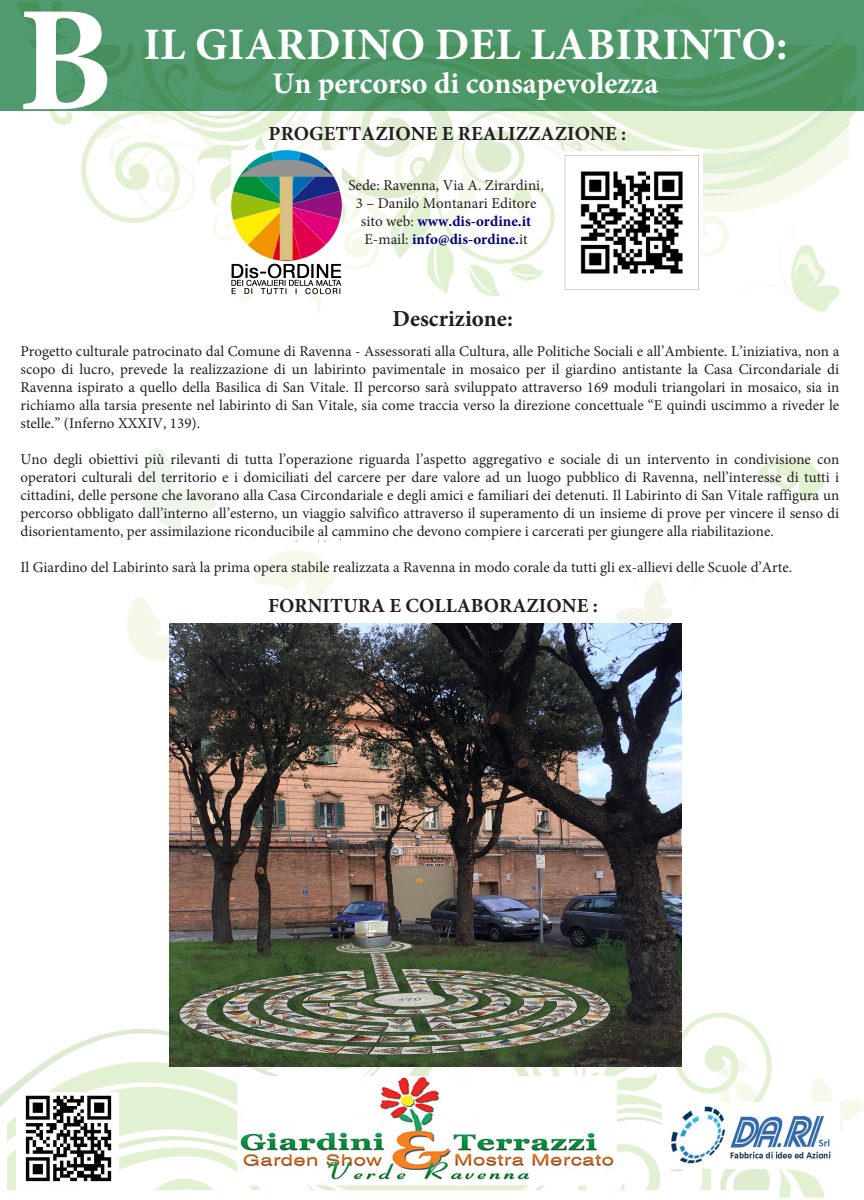
<style>
.page{position:relative;width:864px;height:1200px;background:#fff}
.page>*{position:absolute;margin:0;border:0;box-sizing:border-box;transform-origin:0 0}
.t1{font:700 150px "Minion Pro";color:#fff}
.t2{font:700 45px "Minion Pro";color:#fff}
.t3{font:700 30px "Minion Pro";color:#fff}
.t4{font:700 23px "Minion Pro";color:#221e1f}
.t5{font:700 20px "Minion Pro";color:#231f20}
.t6{font:15px/18px "Minion Pro";color:#231f20;text-align:justify}
.t7{font:15px/18px "Minion Pro";letter-spacing:.005em;color:#221e1f;text-align:center}
.s1{font-weight:700;color:#000080}
</style>
<div class="page">
<img style="left:7px;top:995px;width:765px;height:195px">
<img style="left:779px;top:1169px;width:44px;height:27px">
<img style="left:0;top:1013px;width:432px;height:93px">
<img style="left:644px;top:581px;width:28px;height:42px">
<img style="left:616px;top:608px;width:38px;height:15px">
<img style="left:742px;top:270px;width:49px;height:25px">
<img style="left:758px;top:457px;width:65px;height:45px">
<img style="left:766px;top:460px;width:37px;height:24px">
<img style="left:791px;top:270px;width:48px;height:41px">
<img style="left:794px;top:270px;width:24px;height:24px">
<img style="left:224px;top:240px;width:600px;height:30px">
<img style="left:50px;top:111px;width:805px;height:129px">
<img style="left:410px;top:111px;width:431px;height:75px">
<img style="left:702px;top:216px;width:25px;height:40px">
<img style="left:391px;top:142px;width:163px;height:153px">
<div style="left:663px;top:576px;width:5px;height:11px;background:#fdfdfd"></div>
<img style="left:16px;top:1091px;width:103px;height:97px">
<svg style="left:0;top:0;width:863px;height:111px;fill:#519a6f"></svg>
<img style="left:662px;top:1102px;width:169px;height:66px">
<img style="left:232px;top:151px;width:109px;height:144px">
<img style="left:237px;top:1075px;width:379px;height:109px">
<img style="left:559px;top:151px;width:143px;height:139px">
<img style="left:169px;top:623px;width:512px;height:442px">
<h1 class="t1" style="left:18px;top:-45px;width:97px">B</h1>
<h2 class="t2" style="left:143px;top:13px;width:645px">IL GIARDINO DEL LABIRINTO:</h2>
<h3 class="t3" style="left:272px;top:63px;width:387px">Un percorso di consapevolezza</h3>
<h3 class="t5" style="left:268px;top:119px;width:359px">PROGETTAZIONE E REALIZZAZIONE :</h3>
<p class="t7" style="left:348px;top:176px;width:197px">Sede: Ravenna, Via A. Zirardini,<br>3 – Danilo Montanari Editore sito web: <span class="s1">www.dis-ordine.it<br></span>E-mail: <span class="s1">info@dis-ordine.</span>it</p>
<h3 class="t4" style="left:392px;top:302px;width:122px">Descrizione:</h3>
<p class="t6" style="left:20px;top:342px;width:819px">Progetto culturale patrocinato dal Comune di Ravenna - Assessorati alla Cultura, alle Politiche Sociali e all’Ambiente. L’iniziativa, non a scopo di lucro, prevede la realizzazione di un labirinto pavimentale in mosaico per il giardino antistante la Casa Circondariale di Ravenna ispirato a quello della Basilica di San Vitale. Il percorso sarà sviluppato attraverso 169 moduli triangolari in mosaico, sia in richiamo alla tarsia presente nel labirinto di San Vitale, sia come traccia verso la direzione concettuale “E quindi uscimmo a riveder le stelle.” (Inferno XXXIV, 139).</p>
<p class="t6" style="left:20px;top:450px;width:819px">Uno degli obiettivi più rilevanti di tutta l’operazione riguarda l’aspetto aggregativo e sociale di un intervento in condivisione con operatori culturali del territorio e i domiciliati del carcere per dare valore ad un luogo pubblico di Ravenna, nell’interesse di tutti i cittadini, delle persone che lavorano alla Casa Circondariale e degli amici e familiari dei detenuti. Il Labirinto di San Vitale raffigura un percorso obbligato dall’interno all’esterno, un viaggio salvifico attraverso il superamento di un insieme di prove per vincere il senso di disorientamento, per assimilazione riconducibile al cammino che devono compiere i carcerati per giungere alla riabilitazione.</p>
<p class="t6" style="left:20px;top:558px;width:772px">Il Giardino del Labirinto sarà la prima opera stabile realizzata a Ravenna in modo corale da tutti gli ex-allievi delle Scuole d’Arte.</p>
<h3 class="t5" style="left:268px;top:591px;width:331px">FORNITURA E COLLABORAZIONE :</h3>
</div>
